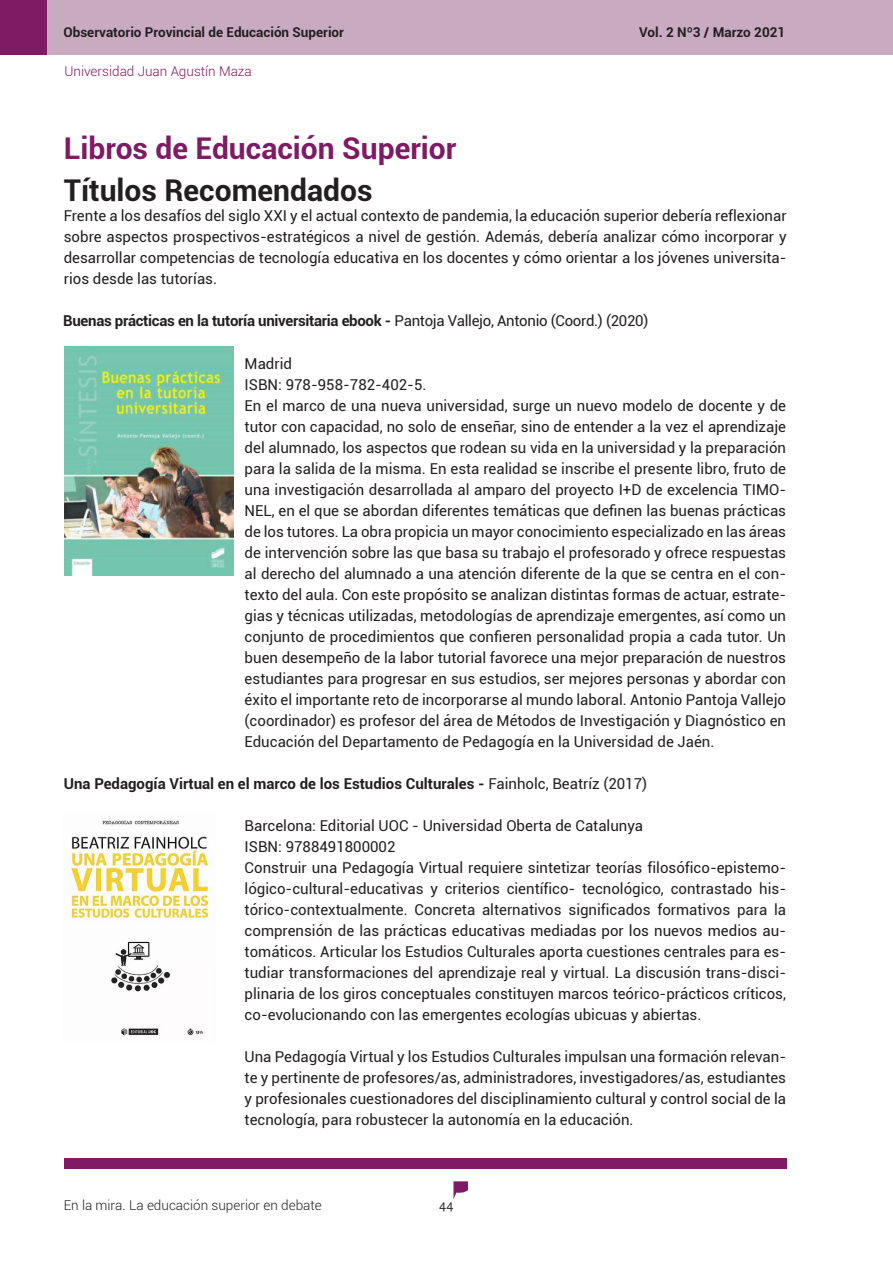
<style>
.page{position:relative;width:893px;height:1263px;background:#fff}
.page>*{position:absolute;margin:0;border:0;box-sizing:border-box;transform-origin:0 0}
.Sector{font:700 30px "Roboto";color:#7f1a64}
.Título_in_art{font:700 30px "Roboto";color:#231f20}
.Txt_base{font:15px/21px "Roboto";color:#231f20;text-align:justify}
.Txt_base-2{font:700 15px "Roboto";letter-spacing:-.005em;color:#231f20}
.t1{font:15px "Alegreya Sans";color:#231f20}
.t2{font:700 13.5px "Roboto";color:#231f20}
.t3{font:300 13.5px "Roboto";color:#231f20}
.t4{font:300 13.5px "Roboto";color:#7f1a64}
.s1{font-weight:400}
</style>
<div class="page">
<svg style="left:453px;top:1181px;width:15px;height:18px"></svg>
<div style="left:47px;top:0;width:846px;height:54px;background:#c9abc1"></div>
<div style="left:0;top:0;width:47px;height:54px;background:#7f1a64"></div>
<div style="left:64px;top:1158px;width:723px;height:10px;background:#7f1a64"></div>
<img style="left:64px;top:346px;width:170px;height:230px">
<img style="left:71px;top:820px;width:143px;height:216px">
<p class="t2" style="left:63px;top:23px;width:282px">Observatorio Provincial de Educación Superior</p>
<p class="t4" style="left:64px;top:61px;width:189px">Universidad Juan Agustín Maza</p>
<p class="Sector" style="left:64px;top:127px;width:394px">Libros de Educación Superior</p>
<p class="t2" style="left:639px;top:23px;width:148px">Vol. 2 Nº3 / Marzo 2021</p>
<p class="Título_in_art" style="left:64px;top:169px;width:310px">Títulos Recomendados</p>
<p class="Txt_base" style="left:64px;top:205px;width:724px">Frente a los desafíos del siglo XXI y el actual contexto de pandemia, la educación superior debería reflexionar sobre aspectos prospectivos-estratégicos a nivel de gestión. Además, debería analizar cómo incorporar y desarrollar competencias de tecnología educativa en los docentes y cómo orientar a los jóvenes universita&shy;rios desde las tutorías.</p>
<p class="Txt_base-2" style="left:63px;top:310px;width:587px">Buenas prácticas en la tutoría universitaria ebook - <span class="s1">Pantoja Vallejo, Antonio (Coord.) (2020)</span></p>
<p class="Txt_base" style="left:245px;top:353px;width:49px">Madrid</p>
<p class="Txt_base" style="left:245px;top:374px;width:183px">ISBN: 978-958-782-402-5.</p>
<p class="Txt_base" style="left:245px;top:395px;width:543px">En el marco de una nueva universidad, surge un nuevo modelo de docente y de tutor con capacidad, no solo de enseñar, sino de entender a la vez el aprendizaje del alumnado, los aspectos que rodean su vida en la universidad y la preparación para la salida de la misma. En esta realidad se inscribe el presente libro, fruto de una investigación desarrollada al amparo del proyecto I+D de excelencia TIMO-NEL, en el que se abordan diferentes temáticas que definen las buenas prácticas de los tutores. La obra propicia un mayor conocimiento especializado en las áreas de intervención sobre las que basa su trabajo el profesorado y ofrece respuestas al derecho del alumnado a una atención diferente de la que se centra en el con&shy;texto del aula. Con este propósito se analizan distintas formas de actuar, estrate&shy;gias y técnicas utilizadas, metodologías de aprendizaje emergentes, así como un conjunto de procedimientos que confieren personalidad propia a cada tutor. Un buen desempeño de la labor tutorial favorece una mejor preparación de nuestros estudiantes para progresar en sus estudios, ser mejores personas y abordar con éxito el importante reto de incorporarse al mundo laboral. Antonio Pantoja Vallejo (coordinador) es profesor del área de Métodos de Investigación y Diagnóstico en Educación del Departamento de Pedagogía en la Universidad de Jaén.</p>
<p class="Txt_base-2" style="left:64px;top:773px;width:585px">Una Pedagogía Virtual en el marco de los Estudios Culturales - <span class="s1">Fainholc, Beatríz (2017)</span></p>
<p class="Txt_base" style="left:245px;top:814px;width:400px">Barcelona: Editorial UOC - Universidad Oberta de Catalunya</p>
<p class="Txt_base" style="left:245px;top:835px;width:152px">ISBN: 9788491800002</p>
<p class="Txt_base" style="left:245px;top:856px;width:543px">Construir una Pedagogía Virtual requiere sintetizar teorías filosófico-epistemo&shy;lógico-cultural-educativas y criterios científico- tecnológico, contrastado his&shy;tórico-contextualmente. Concreta alternativos significados formativos para la comprensión de las prácticas educativas mediadas por los nuevos medios au&shy;tomáticos. Articular los Estudios Culturales aporta cuestiones centrales para es&shy;tudiar transformaciones del aprendizaje real y virtual. La discusión trans-disci&shy;plinaria de los giros conceptuales constituyen marcos teórico-prácticos críticos, co-evolucionando con las emergentes ecologías ubicuas y abiertas.</p>
<p class="Txt_base" style="left:245px;top:1045px;width:543px">Una Pedagogía Virtual y los Estudios Culturales impulsan una formación relevan&shy;te y pertinente de profesores/as, administradores, investigadores/as, estudiantes y profesionales cuestionadores del disciplinamiento cultural y control social de la tecnología, para robustecer la autonomía en la educación.</p>
<p class="t3" style="left:64px;top:1196px;width:260px">En la mira. La educación superior en debate</p>
<p class="t1" style="left:439px;top:1195px;width:16px">44</p>
</div>
